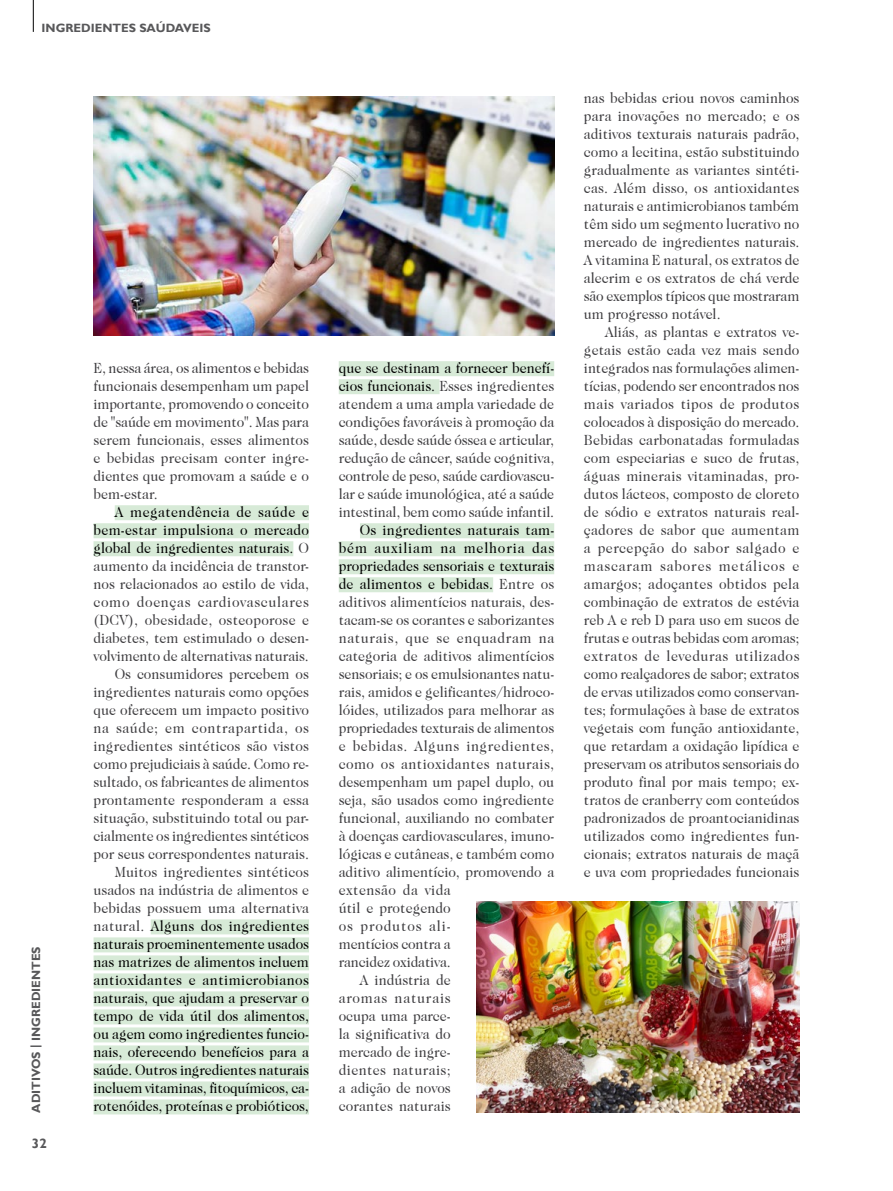
<style>
.page{position:relative;width:893px;height:1191px;background:#fff}
.page>*{position:absolute;margin:0;border:0;box-sizing:border-box;transform-origin:0 0}
.t1{font:15px/18px "Caslon 224 IT Cby BT";color:#3e3d40;text-align:justify;scale:.93 1}
.t2{font:15px "Caslon 224 IT Cby BT";letter-spacing:.01em;color:#000;scale:.93 1}
.t3{font:15px "Caslon 224 IT Cby BT";letter-spacing:.03em;color:#3e3d40;scale:.93 1}
.t4{font:15px "Caslon 224 IT Cby BT";letter-spacing:.04em;color:#3e3d40;scale:.93 1}
.t5{font:15px "Caslon 224 IT Cby BT";letter-spacing:.045em;color:#3e3d40;scale:.93 1}
.t6{font:15px "Caslon 224 IT Cby BT";letter-spacing:.06em;color:#000;scale:.93 1}
.t7{font:15px "Caslon 224 IT Cby BT";letter-spacing:.06em;color:#3e3d40;scale:.93 1}
.t8{font:15px "Caslon 224 IT Cby BT";letter-spacing:.055em;color:#3e3d40;scale:.93 1}
.t9{font:700 13.5px "Gill Sans";color:#58585a}
.t10{font:700 12px "Gill Sans";color:#58585a}
.s1{font-style:inherit}
.s2{color:#000}
.s3{color:#3e3d40}
</style>
<div class="page">
<div style="left:115px;top:505px;width:194px;height:15px;background:#d7ead7"></div>
<div style="left:94px;top:523px;width:215px;height:15px;background:#d7ead7"></div>
<div style="left:94px;top:541px;width:199px;height:15px;background:#d7ead7"></div>
<div style="left:151px;top:919px;width:158px;height:15px;background:#d7ead7"></div>
<div style="left:94px;top:937px;width:215px;height:15px;background:#d7ead7"></div>
<div style="left:94px;top:955px;width:215px;height:15px;background:#d7ead7"></div>
<div style="left:94px;top:973px;width:215px;height:15px;background:#d7ead7"></div>
<div style="left:94px;top:991px;width:215px;height:15px;background:#d7ead7"></div>
<div style="left:94px;top:1009px;width:215px;height:15px;background:#d7ead7"></div>
<div style="left:94px;top:1027px;width:215px;height:15px;background:#d7ead7"></div>
<div style="left:94px;top:1045px;width:215px;height:15px;background:#d7ead7"></div>
<div style="left:94px;top:1063px;width:215px;height:15px;background:#d7ead7"></div>
<div style="left:94px;top:1081px;width:215px;height:15px;background:#d7ead7"></div>
<div style="left:94px;top:1099px;width:215px;height:15px;background:#d7ead7"></div>
<div style="left:339px;top:361px;width:215px;height:15px;background:#d7ead7"></div>
<div style="left:339px;top:379px;width:101px;height:15px;background:#d7ead7"></div>
<div style="left:360px;top:523px;width:194px;height:15px;background:#d7ead7"></div>
<div style="left:339px;top:541px;width:215px;height:15px;background:#d7ead7"></div>
<div style="left:339px;top:559px;width:215px;height:15px;background:#d7ead7"></div>
<div style="left:339px;top:577px;width:154px;height:15px;background:#d7ead7"></div>
<img style="left:94px;top:96px;width:460px;height:239px">
<img style="left:476px;top:901px;width:323px;height:211px">
<hr style="left:33px;top:0;width:1px;height:32px;background:#000">
<p class="t10" style="left:42px;top:21px;width:171px">INGREDIENTES SAÚDAVEIS</p>
<p class="t10" style="left:29px;top:1112px;width:167px;rotate:-90deg">ADITIVOS <span class="s1">|</span> INGREDIENTES</p>
<p class="t9" style="left:32px;top:1135px;width:16px">32</p>
<p class="t1" style="left:94px;top:359px;width:233px">E, nessa área, os alimentos e bebidas funcionais desempenham um papel importante, promovendo o conceito de "saúde em movimento". Mas para serem funcionais, esses alimentos e bebidas precisam conter ingre&shy;dientes que promovam a saúde e o bem-estar.</p>
<p class="t1" style="left:94px;top:503px;width:233px;text-align:right"><span class="s2">A megatendência de saúde e bem-estar impulsiona o mercado global de ingredientes naturais.</span> O aumento da incidência de transtor&shy;nos relacionados ao estilo de vida, como doenças cardiovasculares (DCV), obesidade, osteoporose e diabetes, tem estimulado o desen&shy;volvimento de alternativas naturais.<br>Os consumidores percebem os ingredientes naturais como opções que oferecem um impacto positivo na saúde; em contrapartida, os ingredientes sintéticos são vistos como prejudiciais à saúde. Como re&shy;sultado, os fabricantes de alimentos prontamente responderam a essa situação, substituindo total ou par&shy;cialmente os ingredientes sintéticos por seus correspondentes naturais.<br>Muitos ingredientes sintéticos usados na indústria de alimentos e bebidas possuem uma alternativa natural. <span class="s2">Alguns dos ingredientes naturais proeminentemente usados nas matrizes de alimentos incluem antioxidantes e antimicrobianos naturais, que ajudam a preservar o tempo de vida útil dos alimentos, ou agem como ingredientes funcio&shy;nais, oferecendo benefícios para a saúde. Outros ingredientes naturais incluem vitaminas, fitoquímicos, ca&shy;rotenóides, proteínas e probióticos,</span></p>
<p class="t1" style="left:339px;top:359px;width:233px"><span class="s2">que se destinam a fornecer benefí&shy;cios funcionais.</span> Esses ingredientes atendem a uma ampla variedade de condições favoráveis à promoção da saúde, desde saúde óssea e articular, redução de câncer, saúde cognitiva, controle de peso, saúde cardiovascu&shy;lar e saúde imunológica, até a saúde intestinal, bem como saúde infantil.</p>
<p class="t2" style="left:360px;top:521px;width:210px">Os ingredientes naturais tam-</p>
<p class="t6" style="left:339px;top:539px;width:233px">bém auxiliam na melhoria das</p>
<p class="t2" style="left:339px;top:557px;width:233px">propriedades sensoriais e texturais</p>
<p class="t2" style="left:339px;top:575px;width:233px">de alimentos e bebidas. <span class="s3">Entre os</span></p>
<p class="t1" style="left:339px;top:593px;width:233px">aditivos alimentícios naturais, des-</p>
<p class="t1" style="left:339px;top:611px;width:233px">tacam-se os corantes e saborizantes</p>
<p class="t5" style="left:339px;top:629px;width:233px">naturais, que se enquadram na</p>
<p class="t1" style="left:339px;top:647px;width:233px">categoria de aditivos alimentícios</p>
<p class="t1" style="left:339px;top:665px;width:233px">sensoriais; e os emulsionantes natu-</p>
<p class="t1" style="left:339px;top:683px;width:233px">rais, amidos e gelificantes/hidroco-</p>
<p class="t1" style="left:339px;top:701px;width:233px">lóides, utilizados para melhorar as</p>
<p class="t1" style="left:339px;top:719px;width:233px">propriedades texturais de alimentos</p>
<p class="t4" style="left:339px;top:737px;width:233px">e bebidas. Alguns ingredientes,</p>
<p class="t3" style="left:339px;top:755px;width:233px">como os antioxidantes naturais,</p>
<p class="t1" style="left:339px;top:773px;width:233px">desempenham um papel duplo, ou</p>
<p class="t1" style="left:339px;top:791px;width:233px">seja, são usados como ingrediente</p>
<p class="t1" style="left:339px;top:809px;width:233px">funcional, auxiliando no combater</p>
<p class="t1" style="left:339px;top:827px;width:233px">à doenças cardiovasculares, imuno-</p>
<p class="t1" style="left:339px;top:845px;width:233px">lógicas e cutâneas, e também como</p>
<p class="t1" style="left:339px;top:863px;width:233px">aditivo alimentício, promovendo a</p>
<p class="t3" style="left:339px;top:881px;width:122px">extensão da vida</p>
<p class="t1" style="left:339px;top:899px;width:122px">útil e protegendo</p>
<p class="t7" style="left:339px;top:917px;width:122px">os produtos ali-</p>
<p class="t1" style="left:339px;top:935px;width:122px">mentícios contra a</p>
<p class="t1" style="left:339px;top:953px;width:122px">rancidez oxidativa.</p>
<p class="t1" style="left:360px;top:971px;width:99px">A indústria de</p>
<p class="t8" style="left:339px;top:989px;width:122px">aromas naturais</p>
<p class="t1" style="left:339px;top:1007px;width:122px">ocupa uma parce-</p>
<p class="t1" style="left:339px;top:1025px;width:122px">la significativa do</p>
<p class="t1" style="left:339px;top:1043px;width:122px">mercado de ingre-</p>
<p class="t3" style="left:339px;top:1061px;width:122px">dientes naturais;</p>
<p class="t1" style="left:339px;top:1079px;width:122px">a adição de novos</p>
<p class="t1" style="left:339px;top:1097px;width:122px">corantes naturais</p>
<p class="t1" style="left:584px;top:89px;width:233px">nas bebidas criou novos caminhos para inovações no mercado; e os aditivos texturais naturais padrão, como a lecitina, estão substituindo gradualmente as variantes sintéti&shy;cas. Além disso, os antioxidantes naturais e antimicrobianos também têm sido um segmento lucrativo no mercado de ingredientes naturais.<br>A vitamina E natural, os extratos de alecrim e os extratos de chá verde são exemplos típicos que mostraram um progresso notável.</p>
<p class="t1" style="left:584px;top:323px;width:233px;text-indent:21px">Aliás, as plantas e extratos ve&shy;getais estão cada vez mais sendo integrados nas formulações alimen&shy;tícias, podendo ser encontrados nos mais variados tipos de produtos colocados à disposição do mercado.<br>Bebidas carbonatadas formuladas com especiarias e suco de frutas, águas minerais vitaminadas, pro&shy;dutos lácteos, composto de cloreto de sódio e extratos naturais real&shy;çadores de sabor que aumentam a percepção do sabor salgado e mascaram sabores metálicos e amargos; adoçantes obtidos pela combinação de extratos de estévia reb A e reb D para uso em sucos de frutas e outras bebidas com aromas; extratos de leveduras utilizados como realçadores de sabor; extratos de ervas utilizados como conservan&shy;tes; formulações à base de extratos vegetais com função antioxidante, que retardam a oxidação lipídica e preservam os atributos sensoriais do produto final por mais tempo; ex&shy;tratos de cranberry com conteúdos padronizados de proantocianidinas utilizados como ingredientes fun&shy;cionais; extratos naturais de maçã e uva com propriedades funcionais</p>
</div>
